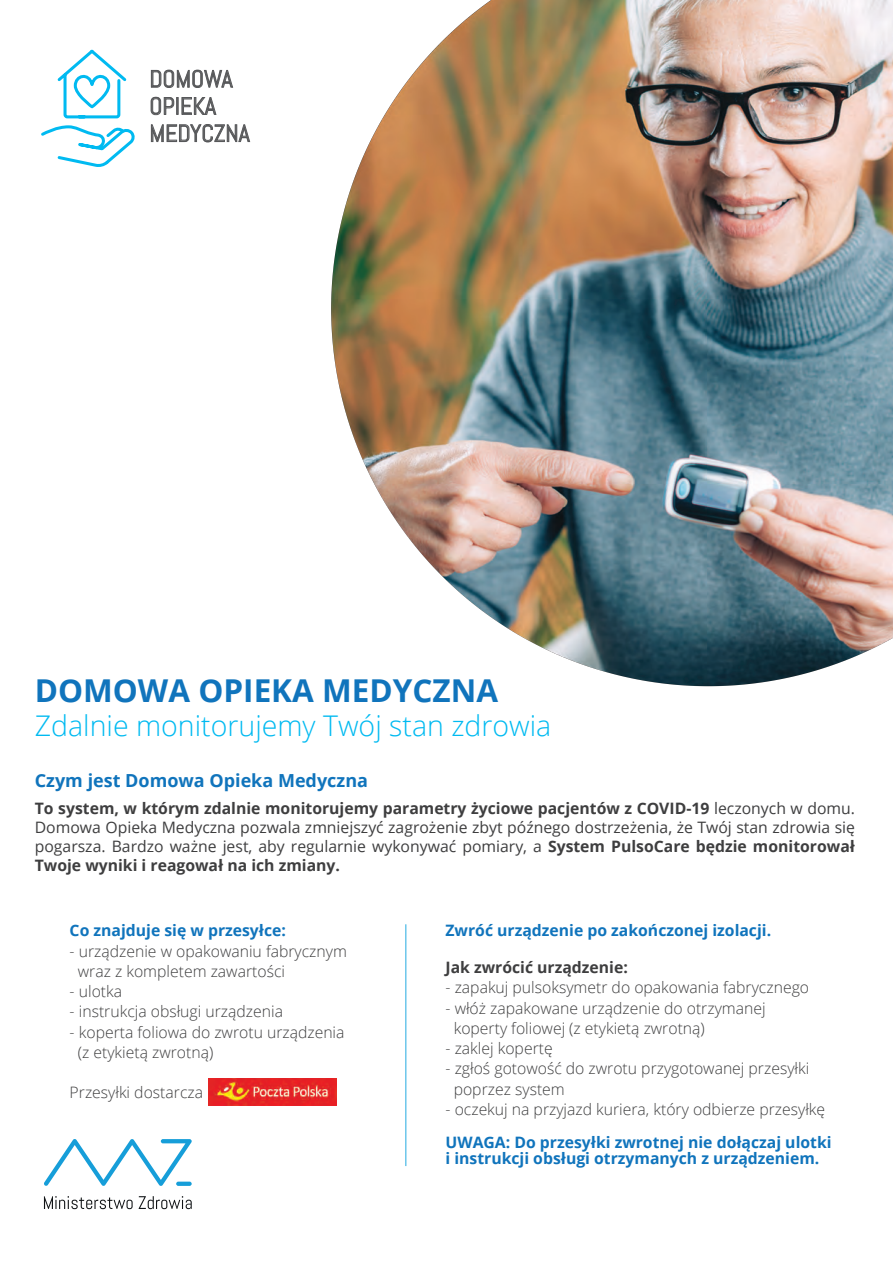
<style>
.page{position:relative;width:893px;height:1263px;background:#fff}
.page>*{position:absolute;margin:0;border:0;box-sizing:border-box;transform-origin:0 0}
.t1{font:700 31.5px "Open Sans";color:#1074bc}
.t2{font:300 28.5px "Open Sans";color:#00baf1}
.t3{font:24px/27.2px "Abel";color:#57585a}
.t4{font:700 18px "Open Sans";color:#1074bc}
.t5{font:300 15.75px/20.2px "Open Sans";color:#3e3e3f}
.t6{font:15.75px/18.9px "Open Sans";color:#3e3e3f;text-align:justify}
.t7{font:700 15.75px/16.5px "Open Sans";color:#1074bc}
.t8{font:700 15.75px "Open Sans";color:#3e3e3f}
.s1{font-weight:700}
</style>
<div class="page">
<img style="left:150px;top:0;width:743px;height:687px">
<svg style="left:41px;top:49px;width:94px;height:118px"></svg>
<svg style="left:151px;top:69px;width:82px;height:19px"></svg>
<svg style="left:151px;top:97px;width:65px;height:18px"></svg>
<svg style="left:151px;top:124px;width:99px;height:18px"></svg>
<svg style="left:44px;top:1196px;width:89px;height:13px"></svg>
<svg style="left:139px;top:1196px;width:53px;height:13px"></svg>
<svg style="left:44px;top:1139px;width:148px;height:47px"></svg>
<div style="left:176px;top:1181px;width:16px;height:5px;background:#169ed9;border-radius:2px"></div>
<hr style="left:405px;top:924px;width:1px;height:242px;background:#24aae1">
<img style="left:209px;top:1078px;width:128px;height:27px">
<h3 class="t3" style="left:149px;top:65px;width:102px">DOMOWA<br>OPIEKA<br>MEDYCZNA</h3>
<h1 class="t1" style="left:35px;top:668px;width:465px">DOMOWA OPIEKA MEDYCZNA</h1>
<h2 class="t2" style="left:35px;top:706px;width:518px">Zdalnie monitorujemy Twój stan zdrowia</h2>
<p class="t4" style="left:35px;top:768px;width:335px">Czym jest Domowa Opieka Medyczna</p>
<p class="t6" style="left:35px;top:799px;width:822px"><span class="s1">To system, w którym zdalnie monitorujemy parametry życiowe pacjentów z COVID-19</span> leczonych w domu.<br>Domowa Opieka Medyczna pozwala zmniejszyć zagrożenie zbyt późnego dostrzeżenia, że Twój stan zdrowia się pogarsza. Bardzo ważne jest, aby regularnie wykonywać pomiary, a <span class="s1">System PulsoCare będzie monitorował Twoje wyniki i reagował na ich zmiany.</span></p>
<p class="t7" style="left:70px;top:922px;width:218px">Co znajduje się w przesyłce:</p>
<p class="t5" style="left:78px;top:940px;width:271px;text-indent:-8px">- urządzenie w opakowaniu fabrycznym wraz z kompletem zawartości</p>
<p class="t5" style="left:70px;top:981px;width:54px">- ulotka</p>
<p class="t5" style="left:70px;top:1001px;width:215px">- instrukcja obsługi urządzenia</p>
<p class="t5" style="left:78px;top:1021px;width:268px;text-indent:-8px">- koperta foliowa do zwrotu urządzenia (z etykietą zwrotną)</p>
<p class="t5" style="left:70px;top:1082px;width:135px">Przesyłki dostarcza</p>
<p class="t7" style="left:445px;top:922px;width:327px">Zwróć urządzenie po zakończonej izolacji.</p>
<p class="t8" style="left:445px;top:956px;width:184px">Jak zwrócić urządzenie:</p>
<p class="t5" style="left:445px;top:977px;width:365px">- zapakuj pulsoksymetr do opakowania fabrycznego</p>
<p class="t5" style="left:454px;top:997px;width:313px;text-indent:-8px">- włóż zapakowane urządzenie do otrzymanej koperty foliowej (z etykietą zwrotną)</p>
<p class="t5" style="left:445px;top:1038px;width:109px">- zaklej kopertę</p>
<p class="t5" style="left:454px;top:1058px;width:357px;text-indent:-8px">- zgłoś gotowość do zwrotu przygotowanej przesyłki poprzez system</p>
<p class="t5" style="left:445px;top:1098px;width:381px">- oczekuj na przyjazd kuriera, który odbierze przesyłkę</p>
<p class="t7" style="left:445px;top:1133px;width:388px">UWAGA: Do przesyłki zwrotnej nie dołączaj ulotki i instrukcji obsługi otrzymanych z urządzeniem.</p>
</div>
